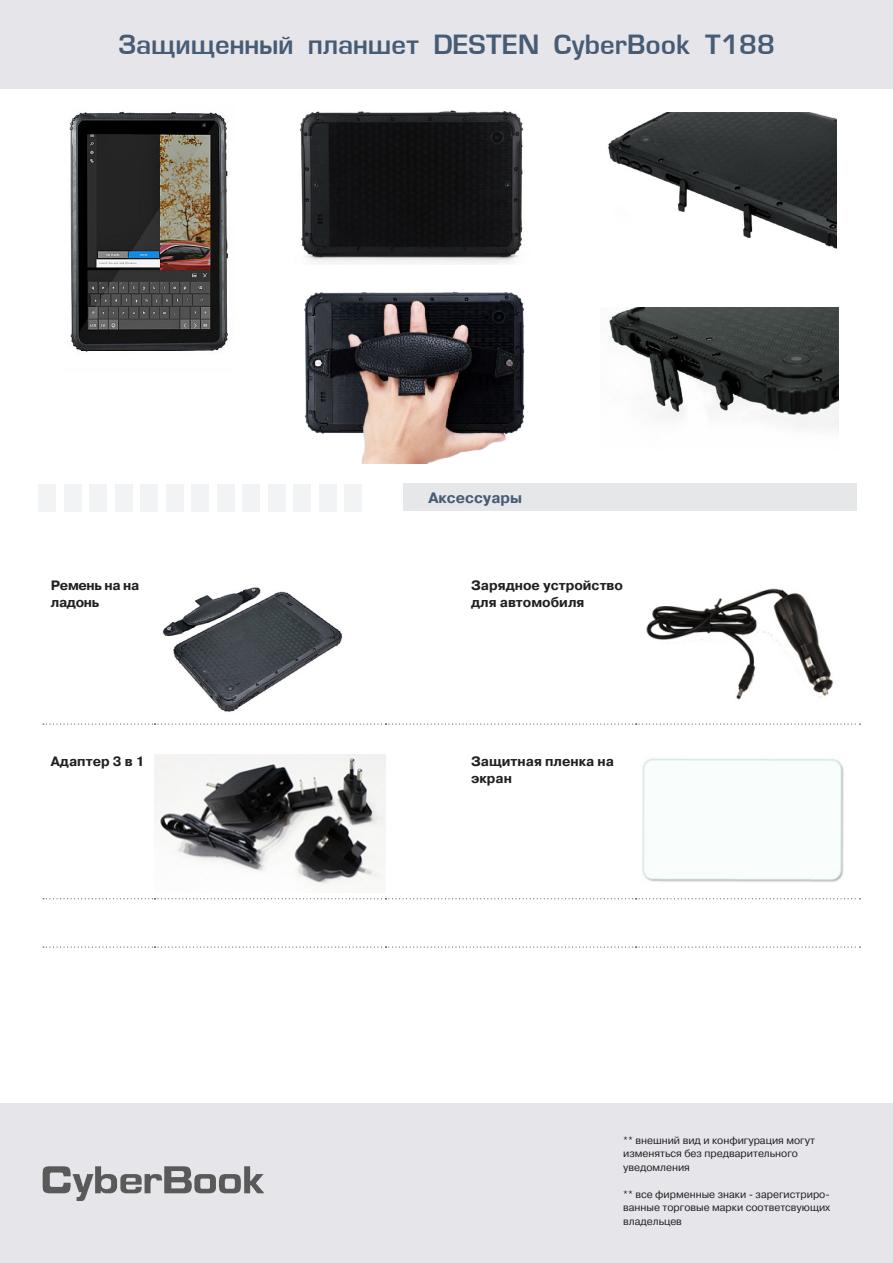
<style>
.page{position:relative;width:893px;height:1263px;background:#fff}
.page>*{position:absolute;margin:0;border:0;box-sizing:border-box;transform-origin:0 0}
.t1{font:700 27px "Evropa";color:#465c74}
.t2{font:700 15px "Pragmatica WINC";color:#465c74}
.t3{font:700 13.5px/16.2px "Pragmatica WINC";color:#231f20}
.t4{font:700 13.5px/16.2px "Pragmatica WINC";letter-spacing:-.025em;color:#231f20}
.t5{font:10.5px/13.5px "Pragmatica WINC";color:#231f20}
</style>
<div class="page">
<div style="left:0;top:0;width:893px;height:89px;background:#e5e5ea"></div>
<div style="left:0;top:1103px;width:893px;height:160px;background:#e5e5ea"></div>
<div style="left:403px;top:483px;width:454px;height:28px;background:#e6e7e9"></div>
<div style="left:39px;top:484px;width:17px;height:28px;background:#f2f3f4"></div>
<div style="left:64px;top:484px;width:17px;height:28px;background:#f2f3f4"></div>
<div style="left:90px;top:484px;width:17px;height:28px;background:#f2f3f4"></div>
<div style="left:115px;top:484px;width:17px;height:28px;background:#f2f3f4"></div>
<div style="left:141px;top:484px;width:17px;height:28px;background:#f2f3f4"></div>
<div style="left:166px;top:484px;width:17px;height:28px;background:#f2f3f4"></div>
<div style="left:192px;top:484px;width:17px;height:28px;background:#f2f3f4"></div>
<div style="left:217px;top:484px;width:17px;height:28px;background:#f2f3f4"></div>
<div style="left:243px;top:484px;width:17px;height:28px;background:#f2f3f4"></div>
<div style="left:268px;top:484px;width:17px;height:28px;background:#f2f3f4"></div>
<div style="left:294px;top:484px;width:17px;height:28px;background:#f2f3f4"></div>
<div style="left:319px;top:484px;width:17px;height:28px;background:#f2f3f4"></div>
<div style="left:345px;top:484px;width:17px;height:28px;background:#f2f3f4"></div>
<svg style="left:43px;top:723px;width:817px;height:2px"></svg>
<svg style="left:43px;top:946px;width:817px;height:2px"></svg>
<svg style="left:43px;top:898px;width:817px;height:1px"></svg>
<img style="left:163px;top:587px;width:180px;height:125px">
<img style="left:646px;top:588px;width:188px;height:112px">
<img style="left:155px;top:754px;width:230px;height:132px">
<img style="left:642px;top:758px;width:202px;height:124px">
<img style="left:69px;top:111px;width:160px;height:241px">
<img style="left:300px;top:110px;width:224px;height:154px">
<img style="left:608px;top:112px;width:228px;height:137px">
<img style="left:609px;top:307px;width:230px;height:123px">
<img style="left:304px;top:292px;width:221px;height:171px">
<img style="left:43px;top:1166px;width:221px;height:35px">
<p class="t1" style="left:119px;top:30px;width:658px">Защищенный планшет DESTEN CyberBook T188</p>
<p class="t2" style="left:428px;top:489px;width:95px">Аксессуары</p>
<p class="t4" style="left:51px;top:578px;width:90px">Ремень на на ладонь</p>
<p class="t3" style="left:471px;top:578px;width:153px">Зарядное устройство для автомобиля</p>
<p class="t3" style="left:51px;top:754px;width:95px">Адаптер 3 в 1</p>
<p class="t3" style="left:471px;top:754px;width:144px">Защитная пленка на экран</p>
<p class="t5" style="left:623px;top:1133px;width:193px">** внешний вид и конфигурация могут изменяться без предварительного уведомления</p>
<p class="t5" style="left:623px;top:1187px;width:209px;text-align:justify">** все фирменные знаки - зарегистриро&shy;ванные торговые марки соответсвующих владельцев</p>
</div>
